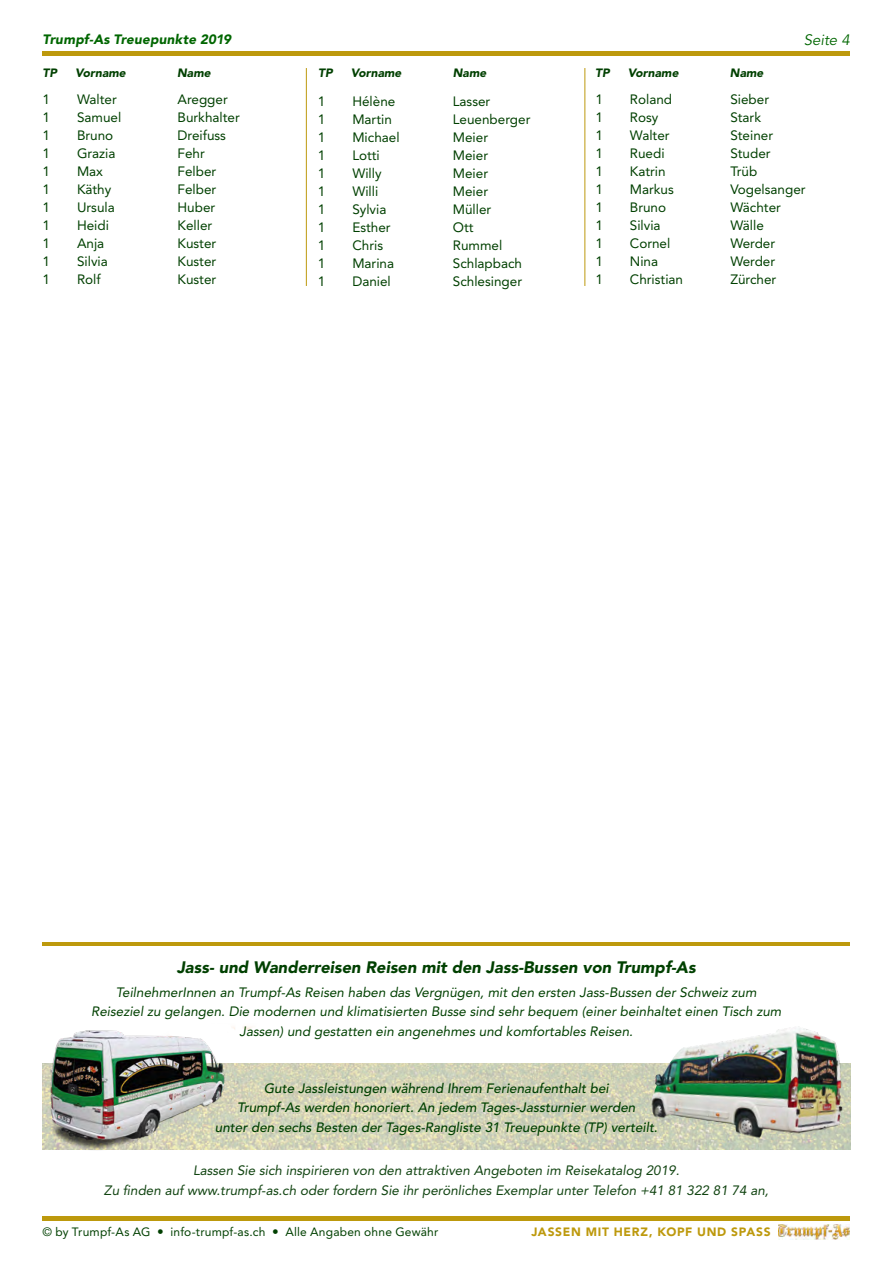
<style>
.page{position:relative;width:893px;height:1263px;background:#fff}
.page>*{position:absolute;margin:0;border:0;box-sizing:border-box;transform-origin:0 0}
.t1{font:italic 900 16.5px "Avenir LT Std";color:#004001}
.t2{font:italic 15px "Avenir LT Std";color:#060}
.t3{font:13.5px "Avenir LT Std";color:#004001}
.t4{font:italic 13.5px/19.5px "Avenir LT Std";color:#004001;text-align:center}
.t5{font:italic 500 13.5px/19.5px "Avenir LT Std";color:#004001;text-align:center}
.t6{font:italic 13.5px/19.5px "Avenir LT Std";color:#141;text-align:center}
.t7{font:italic 900 13.5px "Avenir LT Std";letter-spacing:.01em;color:#060}
.t8{font:12px "Avenir LT Std";letter-spacing:.02em;color:#004001}
.t9{font:italic 900 12px "Avenir LT Std";color:#004001}
.t10{font:900 12px "Avenir LT Std";letter-spacing:.06em;color:#bd990d}
</style>
<div class="page">
<img style="left:778px;top:1225px;width:71px;height:14px">
<hr style="left:43px;top:1216px;width:807px;height:4px;background:#bd990d">
<hr style="left:43px;top:51px;width:807px;height:4px;background:#bd990d">
<hr style="left:306px;top:68px;width:1px;height:218px;background:#bd990d">
<hr style="left:585px;top:68px;width:1px;height:218px;background:#bd990d">
<img style="left:43px;top:1063px;width:807px;height:86px">
<hr style="left:43px;top:942px;width:807px;height:3px;background:#bd990d">
<img style="left:651px;top:1026px;width:192px;height:117px">
<img style="left:47px;top:1027px;width:215px;height:123px">
<p class="t7" style="left:43px;top:31px;width:190px">Trumpf-As Treuepunkte 2019</p>
<p class="t2" style="left:804px;top:32px;width:48px">Seite 4</p>
<p class="t9" style="left:43px;top:66px;width:16px">TP</p>
<p class="t9" style="left:75px;top:66px;width:52px">Vorname</p>
<p class="t9" style="left:177px;top:66px;width:35px">Name</p>
<p class="t9" style="left:318px;top:66px;width:16px">TP</p>
<p class="t9" style="left:351px;top:66px;width:52px">Vorname</p>
<p class="t9" style="left:453px;top:66px;width:35px">Name</p>
<p class="t9" style="left:595px;top:66px;width:16px">TP</p>
<p class="t9" style="left:628px;top:66px;width:52px">Vorname</p>
<p class="t9" style="left:730px;top:66px;width:35px">Name</p>
<p class="t3" style="left:43px;top:91px;width:9px">1</p>
<p class="t3" style="left:77px;top:91px;width:41px">Walter</p>
<p class="t3" style="left:178px;top:91px;width:52px">Aregger</p>
<p class="t3" style="left:43px;top:109px;width:9px">1</p>
<p class="t3" style="left:77px;top:109px;width:46px">Samuel</p>
<p class="t3" style="left:178px;top:109px;width:64px">Burkhalter</p>
<p class="t3" style="left:43px;top:127px;width:9px">1</p>
<p class="t3" style="left:77px;top:127px;width:38px">Bruno</p>
<p class="t3" style="left:178px;top:127px;width:50px">Dreifuss</p>
<p class="t3" style="left:43px;top:145px;width:9px">1</p>
<p class="t3" style="left:77px;top:145px;width:40px">Grazia</p>
<p class="t3" style="left:178px;top:145px;width:29px">Fehr</p>
<p class="t3" style="left:43px;top:163px;width:9px">1</p>
<p class="t3" style="left:77px;top:163px;width:28px">Max</p>
<p class="t3" style="left:178px;top:163px;width:40px">Felber</p>
<p class="t3" style="left:43px;top:181px;width:9px">1</p>
<p class="t3" style="left:77px;top:181px;width:36px">Käthy</p>
<p class="t3" style="left:178px;top:181px;width:40px">Felber</p>
<p class="t3" style="left:43px;top:199px;width:9px">1</p>
<p class="t3" style="left:77px;top:199px;width:39px">Ursula</p>
<p class="t3" style="left:178px;top:199px;width:39px">Huber</p>
<p class="t3" style="left:43px;top:217px;width:9px">1</p>
<p class="t3" style="left:77px;top:217px;width:33px">Heidi</p>
<p class="t3" style="left:178px;top:217px;width:36px">Keller</p>
<p class="t3" style="left:43px;top:235px;width:9px">1</p>
<p class="t3" style="left:77px;top:235px;width:29px">Anja</p>
<p class="t3" style="left:178px;top:235px;width:40px">Kuster</p>
<p class="t3" style="left:43px;top:253px;width:9px">1</p>
<p class="t3" style="left:77px;top:253px;width:32px">Silvia</p>
<p class="t3" style="left:178px;top:253px;width:40px">Kuster</p>
<p class="t3" style="left:43px;top:271px;width:9px">1</p>
<p class="t3" style="left:77px;top:271px;width:25px">Rolf</p>
<p class="t3" style="left:178px;top:271px;width:40px">Kuster</p>
<p class="t3" style="left:318px;top:93px;width:9px">1</p>
<p class="t3" style="left:352px;top:93px;width:45px">Hélène</p>
<p class="t3" style="left:453px;top:93px;width:39px">Lasser</p>
<p class="t3" style="left:318px;top:111px;width:9px">1</p>
<p class="t3" style="left:352px;top:111px;width:41px">Martin</p>
<p class="t3" style="left:453px;top:111px;width:79px">Leuenberger</p>
<p class="t3" style="left:318px;top:129px;width:9px">1</p>
<p class="t3" style="left:352px;top:129px;width:49px">Michael</p>
<p class="t3" style="left:453px;top:129px;width:37px">Meier</p>
<p class="t3" style="left:318px;top:147px;width:9px">1</p>
<p class="t3" style="left:352px;top:147px;width:29px">Lotti</p>
<p class="t3" style="left:453px;top:147px;width:37px">Meier</p>
<p class="t3" style="left:318px;top:165px;width:9px">1</p>
<p class="t3" style="left:352px;top:165px;width:31px">Willy</p>
<p class="t3" style="left:453px;top:165px;width:37px">Meier</p>
<p class="t3" style="left:318px;top:183px;width:9px">1</p>
<p class="t3" style="left:352px;top:183px;width:27px">Willi</p>
<p class="t3" style="left:453px;top:183px;width:37px">Meier</p>
<p class="t3" style="left:318px;top:201px;width:9px">1</p>
<p class="t3" style="left:352px;top:201px;width:36px">Sylvia</p>
<p class="t3" style="left:453px;top:201px;width:40px">Müller</p>
<p class="t3" style="left:318px;top:219px;width:9px">1</p>
<p class="t3" style="left:352px;top:219px;width:40px">Esther</p>
<p class="t3" style="left:453px;top:219px;width:22px">Ott</p>
<p class="t3" style="left:318px;top:237px;width:9px">1</p>
<p class="t3" style="left:352px;top:237px;width:32px">Chris</p>
<p class="t3" style="left:453px;top:237px;width:51px">Rummel</p>
<p class="t3" style="left:318px;top:255px;width:9px">1</p>
<p class="t3" style="left:352px;top:255px;width:43px">Marina</p>
<p class="t3" style="left:453px;top:255px;width:71px">Schlapbach</p>
<p class="t3" style="left:318px;top:273px;width:9px">1</p>
<p class="t3" style="left:352px;top:273px;width:40px">Daniel</p>
<p class="t3" style="left:453px;top:273px;width:71px">Schlesinger</p>
<p class="t3" style="left:595px;top:91px;width:9px">1</p>
<p class="t3" style="left:630px;top:91px;width:44px">Roland</p>
<p class="t3" style="left:730px;top:91px;width:40px">Sieber</p>
<p class="t3" style="left:595px;top:109px;width:9px">1</p>
<p class="t3" style="left:630px;top:109px;width:30px">Rosy</p>
<p class="t3" style="left:730px;top:109px;width:32px">Stark</p>
<p class="t3" style="left:595px;top:127px;width:9px">1</p>
<p class="t3" style="left:630px;top:127px;width:41px">Walter</p>
<p class="t3" style="left:730px;top:127px;width:44px">Steiner</p>
<p class="t3" style="left:595px;top:145px;width:9px">1</p>
<p class="t3" style="left:630px;top:145px;width:36px">Ruedi</p>
<p class="t3" style="left:730px;top:145px;width:42px">Studer</p>
<p class="t3" style="left:595px;top:163px;width:9px">1</p>
<p class="t3" style="left:630px;top:163px;width:37px">Katrin</p>
<p class="t3" style="left:730px;top:163px;width:29px">Trüb</p>
<p class="t3" style="left:595px;top:181px;width:9px">1</p>
<p class="t3" style="left:630px;top:181px;width:46px">Markus</p>
<p class="t3" style="left:730px;top:181px;width:77px">Vogelsanger</p>
<p class="t3" style="left:595px;top:199px;width:9px">1</p>
<p class="t3" style="left:630px;top:199px;width:38px">Bruno</p>
<p class="t3" style="left:730px;top:199px;width:52px">Wächter</p>
<p class="t3" style="left:595px;top:217px;width:9px">1</p>
<p class="t3" style="left:630px;top:217px;width:32px">Silvia</p>
<p class="t3" style="left:730px;top:217px;width:35px">Wälle</p>
<p class="t3" style="left:595px;top:235px;width:9px">1</p>
<p class="t3" style="left:630px;top:235px;width:42px">Cornel</p>
<p class="t3" style="left:730px;top:235px;width:46px">Werder</p>
<p class="t3" style="left:595px;top:253px;width:9px">1</p>
<p class="t3" style="left:630px;top:253px;width:30px">Nina</p>
<p class="t3" style="left:730px;top:253px;width:46px">Werder</p>
<p class="t3" style="left:595px;top:271px;width:9px">1</p>
<p class="t3" style="left:630px;top:271px;width:55px">Christian</p>
<p class="t3" style="left:730px;top:271px;width:48px">Zürcher</p>
<p class="t1" style="left:177px;top:957px;width:521px">Jass- und Wanderreisen Reisen mit den Jass-Bussen von Trumpf-As</p>
<p class="t4" style="left:91px;top:982px;width:692px">TeilnehmerInnen an Trumpf-As Reisen haben das Vergnügen, mit den ersten Jass-Bussen der Schweiz zum<br>Reiseziel zu gelangen. Die modernen und klimatisierten Busse sind sehr bequem (einer beinhaltet einen Tisch zum<br>Jassen) und gestatten ein angenehmes und komfortables Reisen.</p>
<p class="t5" style="left:215px;top:1078px;width:444px">Gute Jassleistungen während Ihrem Ferienaufenthalt bei<br>Trumpf-As werden honoriert. An jedem Tages-Jassturnier werden<br>unter den sechs Besten der Tages-Rangliste 31 Treuepunkte (TP) verteilt.</p>
<p class="t6" style="left:104px;top:1161px;width:666px">Lassen Sie sich inspirieren von den attraktiven Angeboten im Reisekatalog 2019.<br>Zu finden auf www.trumpf-as.ch oder fordern Sie ihr perönliches Exemplar unter Telefon +41 81 322 81 74 an,</p>
<p class="t8" style="left:43px;top:1225px;width:109px">© by Trumpf-As AG</p>
<p class="t8" style="left:170px;top:1225px;width:96px">info-trumpf-as.ch</p>
<p class="t8" style="left:285px;top:1225px;width:154px">Alle Angaben ohne Gewähr</p>
<p class="t10" style="left:531px;top:1225px;width:241px">JASSEN MIT HERZ, KOPF UND SPASS</p>
</div>
